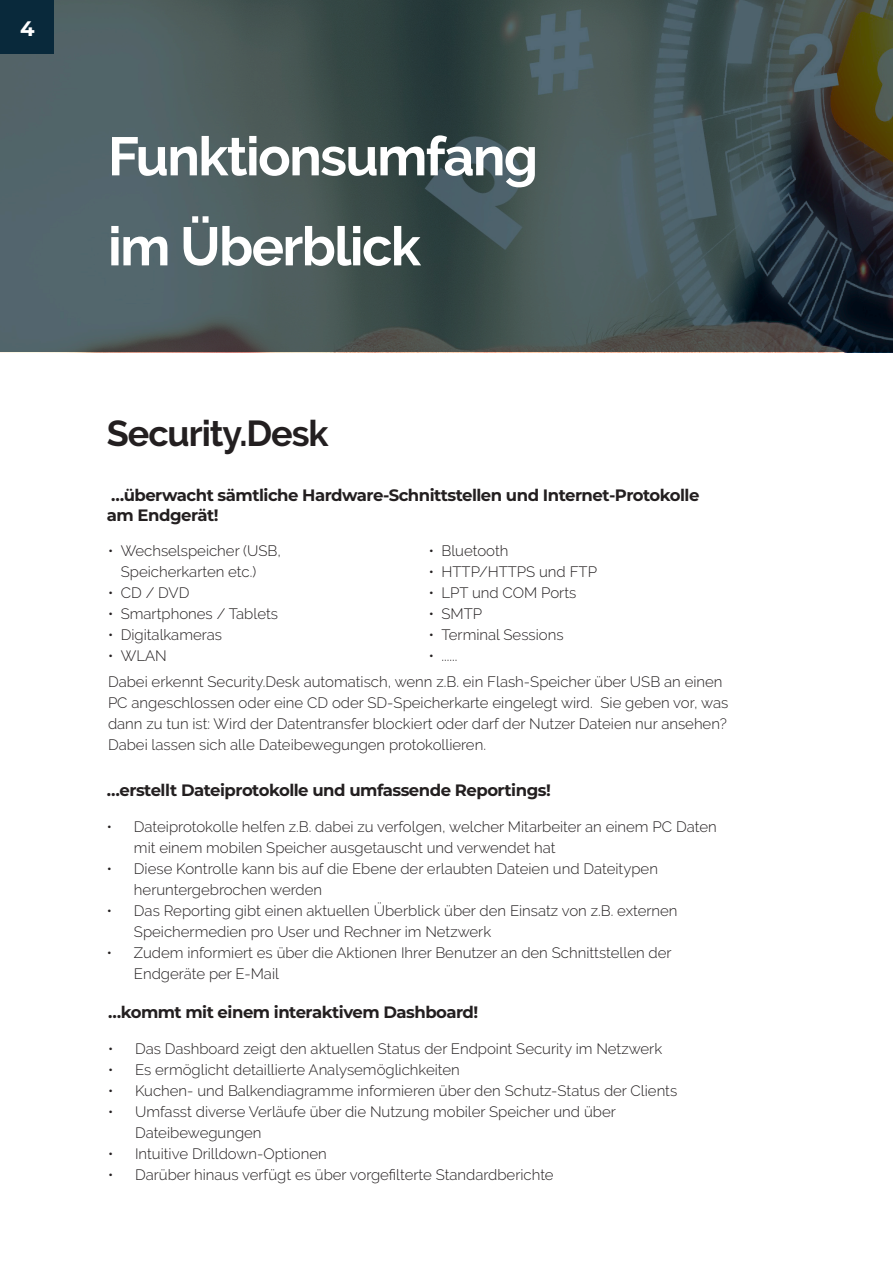
<style>
.page{position:relative;width:893px;height:1263px;background:#fff}
.page>*{position:absolute;margin:0;border:0;box-sizing:border-box;transform-origin:0 0}
.Überschrift_1{font:700 54px "Raleway";letter-spacing:-.03em;color:#fff}
.Überschrift_3{font:700 36px "Raleway";letter-spacing:-.03em;color:#231f20}
.t1{font:700 21px "Montserrat";color:#fff}
.Überschrift_3-2{font:700 16.5px/19.8px "Montserrat";letter-spacing:-.03em;color:#231f20}
.Aufzählung{font:300 15px/21px "Raleway";color:#231f20}
</style>
<div class="page">
<svg style="left:0;top:0;width:893px;height:352px;background:#435354"></svg>
<div style="left:0;top:0;width:54px;height:54px;background:#09293b"></div>
<h3 class="t1" style="left:20px;top:14px;width:16px">4</h3>
<p class="Überschrift_1" style="left:108px;top:126px;width:432px">Funktionsumfang</p>
<p class="Überschrift_1" style="left:108px;top:216px;width:314px">im Überblick</p>
<p class="Überschrift_3" style="left:107px;top:413px;width:223px">Security.Desk</p>
<p class="Überschrift_3-2" style="left:107px;top:484px;width:594px">…überwacht sämtliche Hardware-Schnittstellen und Internet-Protokolle am Endgerät!</p>
<p class="Aufzählung" style="left:121px;top:540px;width:162px;text-indent:-13px">• Wechselspeicher (USB,<br>Speicherkarten etc.)</p>
<p class="Aufzählung" style="left:108px;top:582px;width:83px">• CD / DVD</p>
<p class="Aufzählung" style="left:108px;top:603px;width:172px">• Smartphones / Tablets</p>
<p class="Aufzählung" style="left:108px;top:624px;width:116px">• Digitalkameras</p>
<p class="Aufzählung" style="left:108px;top:645px;width:60px">• WLAN</p>
<p class="Aufzählung" style="left:429px;top:540px;width:81px">• Bluetooth</p>
<p class="Aufzählung" style="left:429px;top:561px;width:170px">• HTTP/HTTPS und FTP</p>
<p class="Aufzählung" style="left:429px;top:582px;width:149px">• LPT und COM Ports</p>
<p class="Aufzählung" style="left:429px;top:603px;width:55px">• SMTP</p>
<p class="Aufzählung" style="left:429px;top:624px;width:136px">• Terminal Sessions</p>
<p class="Aufzählung" style="left:429px;top:645px;width:30px">• ......</p>
<p class="Aufzählung" style="left:108px;top:671px;width:622px">Dabei erkennt Security.Desk automatisch, wenn z.B. ein Flash-Speicher über USB an einen PC angeschlossen oder eine CD oder SD-Speicherkarte eingelegt wird. Sie geben vor, was dann zu tun ist: Wird der Datentransfer blockiert oder darf der Nutzer Dateien nur ansehen?<br>Dabei lassen sich alle Dateibewegungen protokollieren.</p>
<p class="Überschrift_3-2" style="left:107px;top:779px;width:445px">…erstellt Dateiprotokolle und umfassende Reportings!</p>
<p class="Aufzählung" style="left:134px;top:816px;width:584px;text-indent:-27px">• Dateiprotokolle helfen z.B. dabei zu verfolgen, welcher Mitarbeiter an einem PC Daten mit einem mobilen Speicher ausgetauscht und verwendet hat</p>
<p class="Aufzählung" style="left:134px;top:858px;width:526px;text-indent:-27px">• Diese Kontrolle kann bis auf die Ebene der erlaubten Dateien und Dateitypen heruntergebrochen werden</p>
<p class="Aufzählung" style="left:134px;top:900px;width:545px;text-indent:-27px">• Das Reporting gibt einen aktuellen Überblick über den Einsatz von z.B. externen<br>Speichermedien pro User und Rechner im Netzwerk</p>
<p class="Aufzählung" style="left:134px;top:942px;width:539px;text-indent:-27px">• Zudem informiert es über die Aktionen Ihrer Benutzer an den Schnittstellen der<br>Endgeräte per E-Mail</p>
<p class="Überschrift_3-2" style="left:108px;top:1001px;width:372px">…kommt mit einem interaktivem Dashboard!</p>
<p class="Aufzählung" style="left:108px;top:1038px;width:556px">• Das Dashboard zeigt den aktuellen Status der Endpoint Security im Netzwerk</p>
<p class="Aufzählung" style="left:108px;top:1059px;width:353px">• Es ermöglicht detaillierte Analysemöglichkeiten</p>
<p class="Aufzählung" style="left:108px;top:1080px;width:571px">• Kuchen- und Balkendiagramme informieren über den Schutz-Status der Clients</p>
<p class="Aufzählung" style="left:135px;top:1101px;width:482px;text-indent:-27px">• Umfasst diverse Verläufe über die Nutzung mobiler Speicher und über<br>Dateibewegungen</p>
<p class="Aufzählung" style="left:108px;top:1143px;width:220px">• Intuitive Drilldown-Optionen</p>
<p class="Aufzählung" style="left:108px;top:1164px;width:447px">• Darüber hinaus verfügt es über vorgefilterte Standardberichte</p>
</div>
